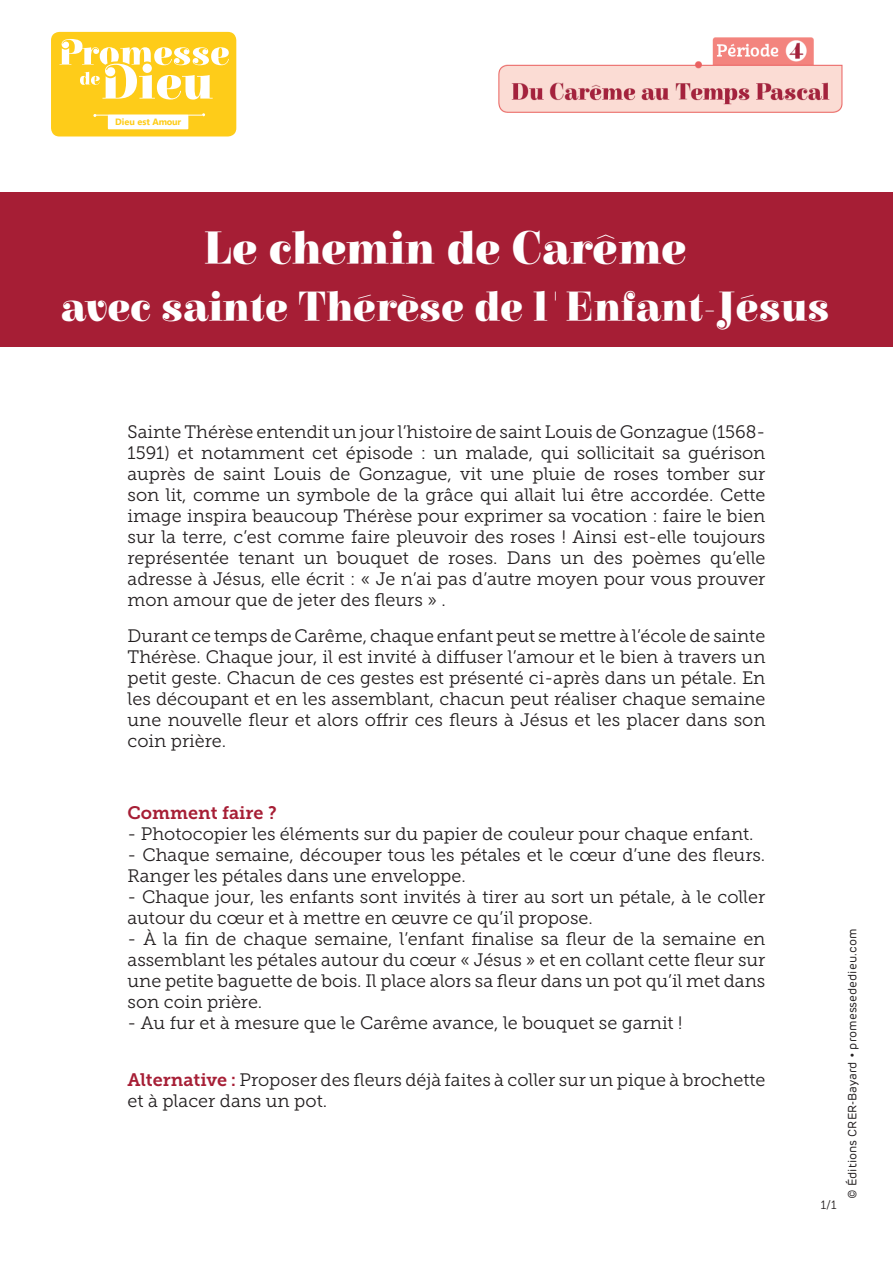
<style>
.page{position:relative;width:893px;height:1263px;background:#fff}
.page>*{position:absolute;margin:0;border:0;box-sizing:border-box;transform-origin:0 0}
.t1{font:900 46.5px "Elsie";color:#fff}
.t2{font:900 42px "Elsie";color:#fff}
.t3{font:18px/21px "Museo Slab 300";color:#231f20;text-align:justify}
.t4{font:18px "Museo Slab 700";color:#a61e35}
.t5{font:12px "Rubrik";color:#231f20}
.t6{font:12px "Museo Slab 300";color:#231f20}
.t7{font:700 9.15px "Gadugi";color:#fecc19}
.s1{font-family:"Museo Slab 700";color:#a61e35}
</style>
<div class="page">
<div style="left:0;top:192px;width:893px;height:155px;background:#a61e35"></div>
<div style="left:51px;top:32px;width:185px;height:104px;background:#fecc19;border-radius:8px"></div>
<svg style="left:59px;top:39px;width:170px;height:61px"></svg>
<div style="left:108px;top:115px;width:80px;height:14px;background:#fff"></div>
<hr style="left:95px;top:115px;width:107px;height:1px;background:#fff">
<img style="left:498px;top:37px;width:345px;height:76px">
<p class="t7" style="left:115px;top:116px;width:68px">Dieu est Amour</p>
<h1 class="t1" style="left:204px;top:223px;width:484px">Le chemin de Carême</h1>
<h2 class="t2" style="left:61px;top:284px;width:770px">avec sainte Thérèse de l'Enfant-Jésus</h2>
<p class="t3" style="left:128px;top:421px;width:639px">Sainte Thérèse entendit un jour l’histoire de saint Louis de Gonzague (1568- 1591) et notamment cet épisode : un malade, qui sollicitait sa guérison auprès de saint Louis de Gonzague, vit une pluie de roses tomber sur son lit, comme un symbole de la grâce qui allait lui être accordée. Cette image inspira beaucoup Thérèse pour exprimer sa vocation : faire le bien sur la terre, c’est comme faire pleuvoir des roses ! Ainsi est-elle toujours représentée tenant un bouquet de roses. Dans un des poèmes qu’elle adresse à Jésus, elle écrit : « Je n’ai pas d’autre moyen pour vous prouver mon amour que de jeter des fleurs » .</p>
<p class="t3" style="left:128px;top:625px;width:639px">Durant ce temps de Carême, chaque enfant peut se mettre à l’école de sainte Thérèse. Chaque jour, il est invité à diffuser l’amour et le bien à travers un petit geste. Chacun de ces gestes est présenté ci-après dans un pétale. En les découpant et en les assemblant, chacun peut réaliser chaque semaine une nouvelle fleur et alors offrir ces fleurs à Jésus et les placer dans son coin prière.</p>
<p class="t4" style="left:128px;top:803px;width:151px">Comment faire ?</p>
<p class="t3" style="left:128px;top:824px;width:627px">- Photocopier les éléments sur du papier de couleur pour chaque enfant.</p>
<p class="t3" style="left:128px;top:845px;width:639px">- Chaque semaine, découper tous les pétales et le cœur d’une des fleurs.<br>Ranger les pétales dans une enveloppe.</p>
<p class="t3" style="left:128px;top:887px;width:639px">- Chaque jour, les enfants sont invités à tirer au sort un pétale, à le coller autour du cœur et à mettre en œuvre ce qu’il propose.</p>
<p class="t3" style="left:128px;top:929px;width:639px">- À la fin de chaque semaine, l’enfant finalise sa fleur de la semaine en assemblant les pétales autour du cœur « Jésus » et en collant cette fleur sur une petite baguette de bois. Il place alors sa fleur dans un pot qu’il met dans son coin prière.</p>
<p class="t3" style="left:128px;top:1013px;width:556px">- Au fur et à mesure que le Carême avance, le bouquet se garnit !</p>
<p class="t3" style="left:128px;top:1070px;width:639px"><span class="s1">Alternative :</span> Proposer des fleurs déjà faites à coller sur un pique à brochette et à placer dans un pot.</p>
<p class="t6" style="left:821px;top:1198px;width:17px">1/1</p>
<p class="t5" style="left:845px;top:1199px;width:272px;rotate:-90deg">© Éditions CRER-Bayard • promessededieu.com</p>
</div>
